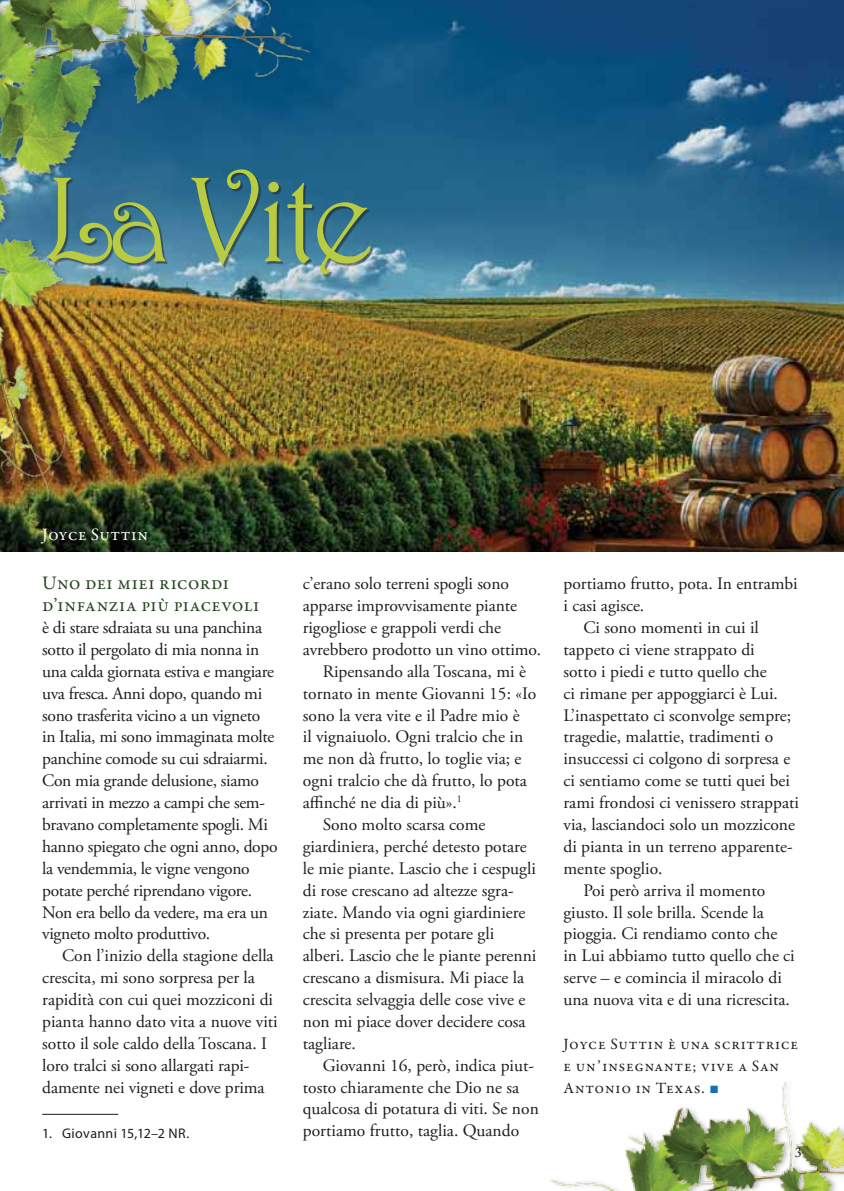
<style>
.page{position:relative;width:844px;height:1191px;background:#fff}
.page>*{position:absolute;margin:0;border:0;box-sizing:border-box;transform-origin:0 0}
.t1{font:122.5px "Harrington";letter-spacing:-.06em;color:#b8cb41}
.t2{font:19.25px/21.9px "Garamond Premr Pro";letter-spacing:.02em;color:#23431d}
.t3{font:17.5px/21.9px "Adobe Garamond Pro";color:#1d1d1b}
.t4{font:17.5px/21.9px "Adobe Garamond Pro";letter-spacing:-.02em;color:#1d1d1b}
.t5{font:17.5px "Garamond Premr Pro";letter-spacing:.02em;color:#fff}
.t6{font:15.75px/21.9px "Garamond Premr Pro";letter-spacing:.05em;color:#1d1d1b}
.t7{font:14px "Myriad Pro";letter-spacing:.025em;color:#1d1d1b}
.t8{font:14px "Adobe Caslon Pro";color:#1d1d1b}
.s1{font-family:"Arial";color:#136fb7}
</style>
<div class="page">
<img style="left:1px;top:0;width:842px;height:551px">
<img style="left:0;top:0;width:421px;height:533px">
<img style="left:550px;top:1081px;width:293px;height:110px">
<div style="left:48px;top:171px;width:324px;height:105px;background:#1d1d1b;opacity:.51"></div>
<hr style="left:42px;top:1113px;width:76px;height:1px;background:#1d1d1b">
<h1 class="t1" style="left:42px;top:146px;width:330px">La Vite</h1>
<p class="t5" style="left:42px;top:524px;width:107px">Joyce Suttin</p>
<p class="t2" style="left:42px;top:573px;width:219px">Uno dei miei ricordi d’infanzia più piacevoli</p>
<p class="t4" style="left:42px;top:617px;width:237px">è di stare sdraiata su una panchina sotto il pergolato di mia nonna in una calda giornata estiva e mangiare uva fresca. Anni dopo, quando mi sono trasferita vicino a un vigneto in Italia, mi sono immaginata molte panchine comode su cui sdraiarmi.<br>Con mia grande delusione, siamo arrivati in mezzo a campi che sem&shy;bravano completamente spogli. Mi hanno spiegato che ogni anno, dopo la vendemmia, le vigne vengono potate perché riprendano vigore.<br>Non era bello da vedere, ma era un vigneto molto produttivo.</p>
<p class="t3" style="left:42px;top:945px;width:237px;text-indent:20px">Con l’inizio della stagione della crescita, mi sono sorpresa per la rapidità con cui quei mozziconi di pianta hanno dato vita a nuove viti sotto il sole caldo della Toscana. I loro tralci si sono allargati rapi&shy;damente nei vigneti e dove prima</p>
<p class="t7" style="left:42px;top:1125px;width:149px">1. Giovanni 15,12–2 NR.</p>
<p class="t3" style="left:303px;top:573px;width:207px">c’erano solo terreni spogli sono</p>
<p class="t3" style="left:303px;top:595px;width:216px">apparse improvvisamente piante</p>
<p class="t3" style="left:303px;top:617px;width:200px">rigogliose e grappoli verdi che</p>
<p class="t3" style="left:303px;top:639px;width:240px">avrebbero prodotto un vino ottimo.</p>
<p class="t3" style="left:322px;top:661px;width:205px">Ripensando alla Toscana, mi è</p>
<p class="t3" style="left:303px;top:683px;width:235px">tornato in mente Giovanni 15: «Io</p>
<p class="t3" style="left:303px;top:704px;width:218px">sono la vera vite e il Padre mio è</p>
<p class="t3" style="left:303px;top:726px;width:222px">il vignaiuolo. Ogni tralcio che in</p>
<p class="t3" style="left:303px;top:748px;width:220px">me non dà frutto, lo toglie via; e</p>
<p class="t3" style="left:303px;top:770px;width:226px">ogni tralcio che dà frutto, lo pota</p>
<p class="t3" style="left:303px;top:792px;width:160px">affinché ne dia di più».<sup>1</sup></p>
<p class="t3" style="left:322px;top:814px;width:164px">Sono molto scarsa come</p>
<p class="t3" style="left:303px;top:836px;width:225px">giardiniera, perché detesto potare</p>
<p class="t3" style="left:303px;top:858px;width:234px">le mie piante. Lascio che i cespugli</p>
<p class="t3" style="left:303px;top:879px;width:212px">di rose crescano ad altezze sgra-</p>
<p class="t3" style="left:303px;top:901px;width:224px">ziate. Mando via ogni giardiniere</p>
<p class="t3" style="left:303px;top:923px;width:193px">che si presenta per potare gli</p>
<p class="t3" style="left:303px;top:945px;width:235px">alberi. Lascio che le piante perenni</p>
<p class="t3" style="left:303px;top:967px;width:223px">crescano a dismisura. Mi piace la</p>
<p class="t3" style="left:303px;top:989px;width:224px">crescita selvaggia delle cose vive e</p>
<p class="t3" style="left:303px;top:1011px;width:224px">non mi piace dover decidere cosa</p>
<p class="t3" style="left:303px;top:1033px;width:55px">tagliare.</p>
<p class="t3" style="left:322px;top:1054px;width:213px">Giovanni 16, però, indica piut-</p>
<p class="t3" style="left:303px;top:1076px;width:218px">tosto chiaramente che Dio ne sa</p>
<p class="t3" style="left:303px;top:1098px;width:237px">qualcosa di potatura di viti. Se non</p>
<p class="t3" style="left:303px;top:1120px;width:218px">portiamo frutto, taglia. Quando</p>
<p class="t3" style="left:563px;top:573px;width:236px">portiamo frutto, pota. In entrambi</p>
<p class="t3" style="left:563px;top:595px;width:82px">i casi agisce.</p>
<p class="t3" style="left:583px;top:617px;width:177px">Ci sono momenti in cui il</p>
<p class="t3" style="left:563px;top:639px;width:193px">tappeto ci viene strappato di</p>
<p class="t3" style="left:563px;top:661px;width:205px">sotto i piedi e tutto quello che</p>
<p class="t3" style="left:563px;top:683px;width:216px">ci rimane per appoggiarci è Lui.</p>
<p class="t3" style="left:563px;top:704px;width:229px">L’inaspettato ci sconvolge sempre;</p>
<p class="t3" style="left:563px;top:726px;width:211px">tragedie, malattie, tradimenti o</p>
<p class="t3" style="left:563px;top:748px;width:228px">insuccessi ci colgono di sorpresa e</p>
<p class="t3" style="left:563px;top:770px;width:228px">ci sentiamo come se tutti quei bei</p>
<p class="t3" style="left:563px;top:792px;width:237px">rami frondosi ci venissero strappati</p>
<p class="t3" style="left:563px;top:814px;width:233px">via, lasciandoci solo un mozzicone</p>
<p class="t3" style="left:563px;top:836px;width:231px">di pianta in un terreno apparente-</p>
<p class="t3" style="left:563px;top:858px;width:100px">mente spoglio.</p>
<p class="t3" style="left:583px;top:879px;width:183px">Poi però arriva il momento</p>
<p class="t3" style="left:563px;top:901px;width:202px">giusto. Il sole brilla. Scende la</p>
<p class="t3" style="left:563px;top:923px;width:215px">pioggia. Ci rendiamo conto che</p>
<p class="t3" style="left:563px;top:945px;width:233px">in Lui abbiamo tutto quello che ci</p>
<p class="t3" style="left:563px;top:967px;width:220px">serve – e comincia il miracolo di</p>
<p class="t3" style="left:563px;top:989px;width:228px">una nuova vita e di una ricrescita.</p>
<p class="t6" style="left:563px;top:1033px;width:236px">Joyce Suttin è una scrittrice e un’insegnante; vive a San<br>Antonio in Texas. <span class="s1">■</span></p>
<p class="t8" style="left:794px;top:1144px;width:8px">3</p>
</div>
